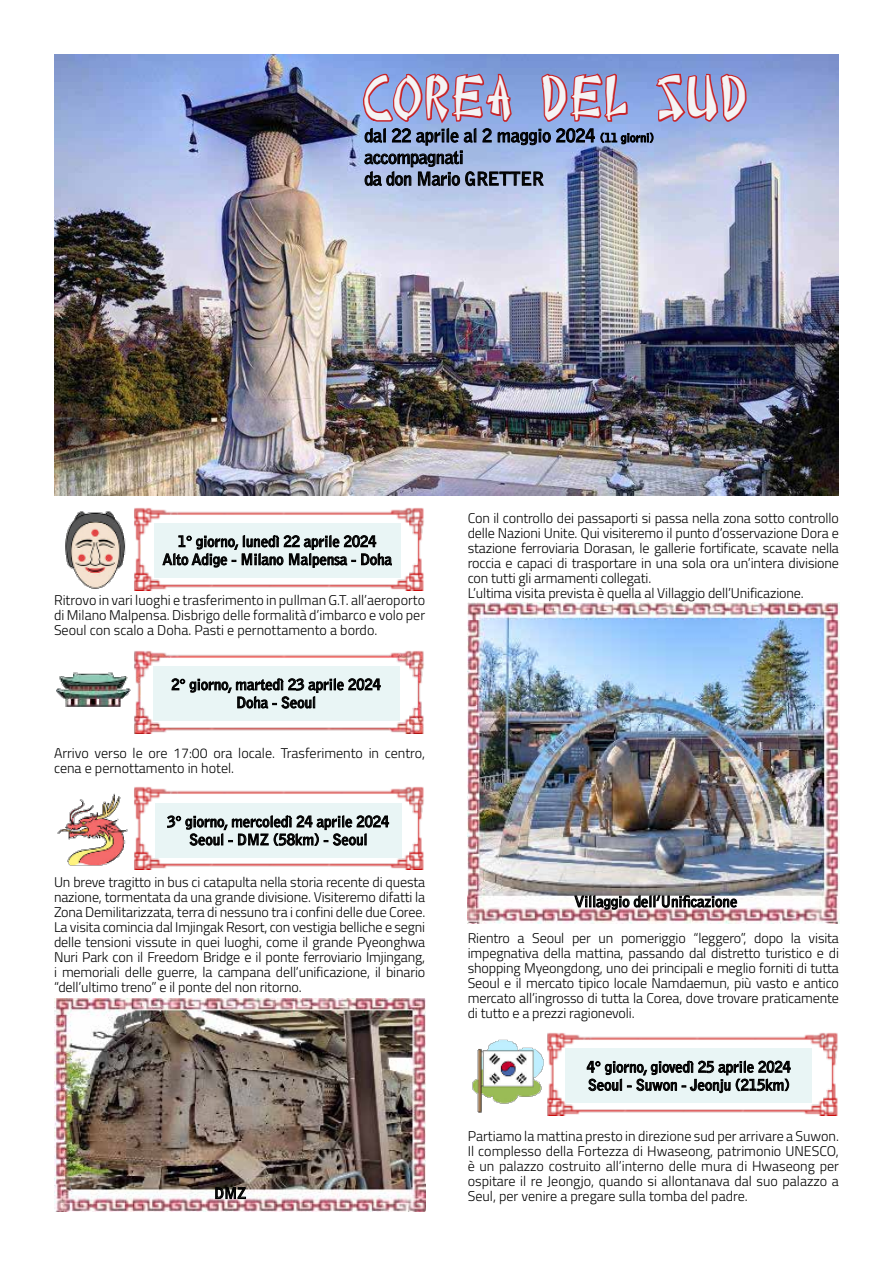
<style>
.page{position:relative;width:893px;height:1263px;background:#fff}
.page>*{position:absolute;margin:0;border:0;box-sizing:border-box;transform-origin:0 0}
.t1{font:45px "Chinese Takeaway";letter-spacing:.1em;color:#f5f4f4}
.t2{font:700 18px/21.6px "Bell Gothic Std";letter-spacing:-.025em;color:#000}
.t3{font:700 15px/18px "Bell Gothic Std";letter-spacing:-.01em;color:#000;text-align:center}
.t4{font:300 14.1px/15px "Titillium Web";letter-spacing:-.01em;color:#000;text-align:justify}
.s1{font-size:12px}
</style>
<div class="page">
<img style="left:468px;top:603px;width:371px;height:320px">
<svg style="left:574px;top:895px;width:163px;height:15px"></svg>
<img style="left:472px;top:1033px;width:366px;height:83px">
<div style="left:566px;top:1049px;width:246px;height:54px;background:#e9f5f5"></div>
<svg style="left:586px;top:1060px;width:205px;height:33px"></svg>
<img style="left:65px;top:507px;width:359px;height:83px">
<div style="left:154px;top:523px;width:247px;height:54px;background:#e9f5f5"></div>
<svg style="left:162px;top:535px;width:230px;height:33px"></svg>
<img style="left:56px;top:650px;width:368px;height:83px">
<div style="left:153px;top:666px;width:246px;height:54px;background:#e9f5f5"></div>
<svg style="left:171px;top:678px;width:210px;height:31px"></svg>
<img style="left:57px;top:786px;width:367px;height:83px">
<div style="left:155px;top:803px;width:247px;height:54px;background:#e9f5f5"></div>
<svg style="left:167px;top:815px;width:222px;height:31px"></svg>
<img style="left:54px;top:998px;width:371px;height:214px">
<svg style="left:215px;top:1187px;width:31px;height:12px"></svg>
<img style="left:54px;top:54px;width:785px;height:441px">
<img style="left:361px;top:54px;width:387px;height:340px">
<h1 class="t1" style="left:364px;top:75px;width:384px">COREA del Sud</h1>
<p class="t2" style="left:364px;top:125px;width:291px">dal 22 aprile al 2 maggio 2024 <span class="s1">(11 giorni) </span>accompagnati<br>da don Mario GRETTER</p>
<p class="t3" style="left:162px;top:532px;width:231px">1° giorno, lunedì 22 aprile 2024<br>Alto Adige - Milano Malpensa - Doha</p>
<p class="t4" style="left:54px;top:592px;width:373px">Ritrovo in vari luoghi e trasferimento in pullman G.T. all’aeroporto di Milano Malpensa. Disbrigo delle formalità d’imbarco e volo per Seoul con scalo a Doha. Pasti e pernottamento a bordo.</p>
<p class="t3" style="left:171px;top:675px;width:211px">2° giorno, martedì 23 aprile 2024<br>Doha - Seoul</p>
<p class="t4" style="left:54px;top:745px;width:373px">Arrivo verso le ore 17:00 ora locale. Trasferimento in centro, cena e pernottamento in hotel.</p>
<p class="t3" style="left:167px;top:813px;width:224px">3° giorno, mercoledì 24 aprile 2024<br>Seoul - DMZ (58km) - Seoul</p>
<p class="t4" style="left:54px;top:874px;width:373px">Un breve tragitto in bus ci catapulta nella storia recente di questa nazione, tormentata da una grande divisione. Visiteremo difatti la Zona Demilitarizzata, terra di nessuno tra i confini delle due Coree.<br>La visita comincia dal Imjingak Resort, con vestigia belliche e segni delle tensioni vissute in quei luoghi, come il grande Pyeonghwa Nuri Park con il Freedom Bridge e il ponte ferroviario Imjingang, i memoriali delle guerre, la campana dell’unificazione, il binario “dell’ultimo treno” e il ponte del non ritorno.</p>
<p class="t3" style="left:214px;top:1184px;width:34px">DMZ</p>
<p class="t4" style="left:468px;top:510px;width:373px;text-align:left">Con il controllo dei passaporti si passa nella zona sotto controllo delle Nazioni Unite. Qui visiteremo il punto d’osservazione Dora e stazione ferroviaria Dorasan, le gallerie fortificate, scavate nella roccia e capaci di trasportare in una sola ora un’intera divisione con tutti gli armamenti collegati.<br>L’ultima visita prevista è quella al Villaggio dell’Unificazione.</p>
<p class="t3" style="left:574px;top:892px;width:165px">Villaggio dell’Unificazione</p>
<p class="t4" style="left:468px;top:930px;width:373px">Rientro a Seoul per un pomeriggio “leggero”, dopo la visita impegnativa della mattina, passando dal distretto turistico e di shopping Myeongdong, uno dei principali e meglio forniti di tutta Seoul e il mercato tipico locale Namdaemun, più vasto e antico mercato all’ingrosso di tutta la Corea, dove trovare praticamente di tutto e a prezzi ragionevoli.</p>
<p class="t3" style="left:587px;top:1058px;width:206px;text-align:left">4° giorno, giovedì 25 aprile 2024<br>Seoul - Suwon - Jeonju (215km)</p>
<p class="t4" style="left:468px;top:1128px;width:373px">Partiamo la mattina presto in direzione sud per arrivare a Suwon.<br>Il complesso della Fortezza di Hwaseong, patrimonio UNESCO, è un palazzo costruito all’interno delle mura di Hwaseong per ospitare il re Jeongjo, quando si allontanava dal suo palazzo a Seul, per venire a pregare sulla tomba del padre.</p>
</div>
